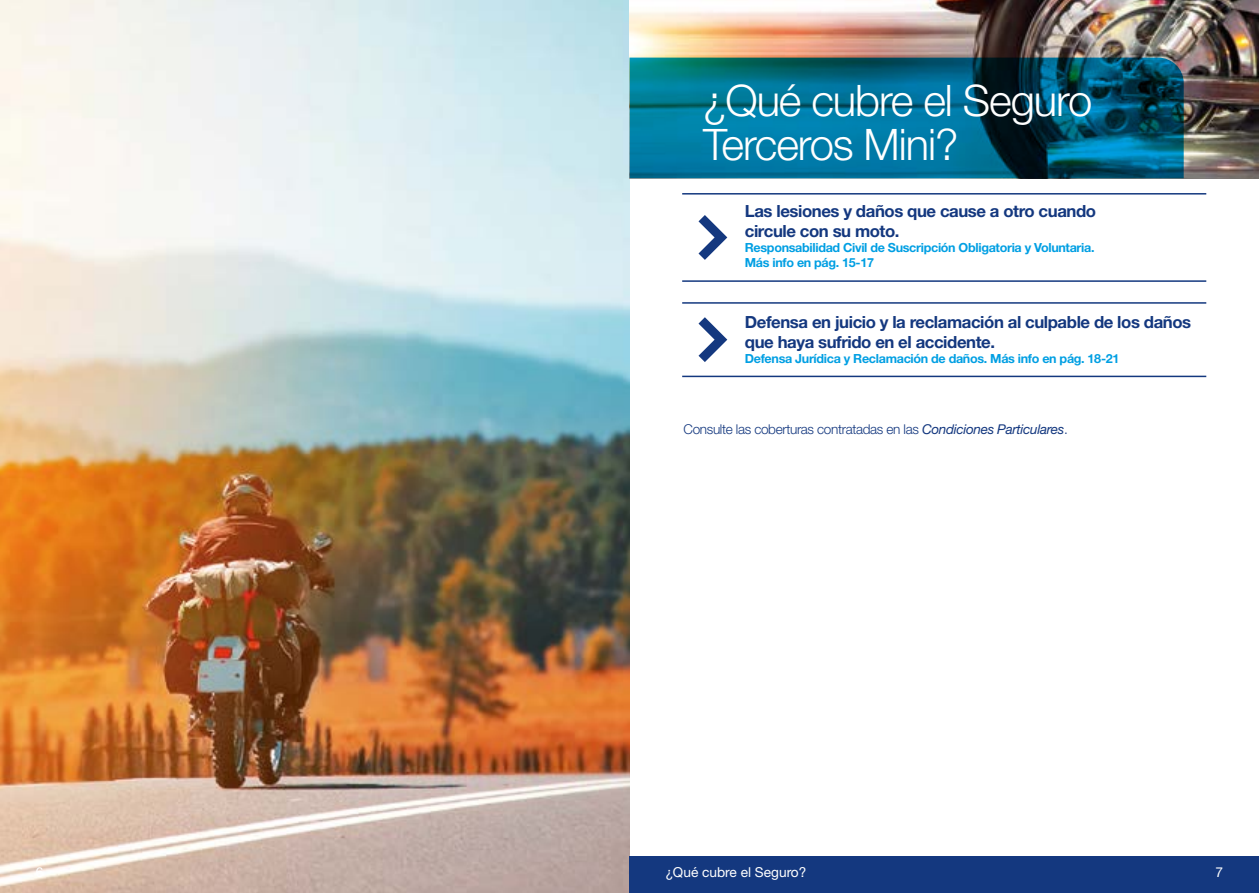
<style>
.page{position:relative;width:1259px;height:893px;background:#fff}
.page>*{position:absolute;margin:0;border:0;box-sizing:border-box;transform-origin:0 0}
.t1{font:300 43.5px/45px "Helvetica Neue LT Std";letter-spacing:-.025em;color:#fff}
.t2{font:700 16.8px/20.1px "Helvetica Neue LT Std";letter-spacing:-.025em;color:#14387f}
.t3{font:13.65px "Helvetica Neue LT Std";color:#fff}
.t4{font:300 13.5px "Helvetica Neue LT Std";letter-spacing:-.025em;color:#14387f}
.t5{font:700 12.6px/15.1px "Helvetica Neue LT Std";letter-spacing:-.025em;color:#009fe3}
.s1{font-weight:400;font-style:italic}
</style>
<div class="page">
<img style="left:0;top:0;width:629px;height:893px">
<img style="left:629px;top:0;width:630px;height:178px">
<div style="left:629px;top:856px;width:630px;height:37px;background:#14387f"></div>
<hr style="left:682px;top:193px;width:524px;height:2px;background:#14387f">
<hr style="left:682px;top:280px;width:524px;height:2px;background:#14387f">
<svg style="left:629px;top:58px;width:554px;height:120px;background:#006382"></svg>
<hr style="left:682px;top:302px;width:524px;height:2px;background:#14387f">
<hr style="left:682px;top:376px;width:524px;height:1px;background:#14387f">
<svg style="left:698px;top:215px;width:29px;height:45px"></svg>
<svg style="left:698px;top:317px;width:29px;height:45px"></svg>
<p class="t3" style="left:36px;top:864px;width:9px">6</p>
<h1 class="t1" style="left:703px;top:77px;width:390px">¿Qué cubre el Seguro<br>Terceros Mini?</h1>
<p class="t2" style="left:745px;top:201px;width:353px">Las lesiones y daños que cause a otro cuando circule con su moto.</p>
<p class="t5" style="left:745px;top:240px;width:351px">Responsabilidad Civil de Suscripción Obligatoria y Voluntaria.<br>Más info en pág. 15-17</p>
<p class="t2" style="left:745px;top:311px;width:448px">Defensa en juicio y la reclamación al culpable de los daños que haya sufrido en el accidente.</p>
<p class="t5" style="left:745px;top:350px;width:376px">Defensa Jurídica y Reclamación de daños. Más info en pág. 18-21</p>
<p class="t4" style="left:683px;top:421px;width:386px">Consulte las coberturas contratadas en las <span class="s1">Condiciones Particulares</span>.</p>
<p class="t3" style="left:665px;top:864px;width:143px">¿Qué cubre el Seguro?</p>
<p class="t3" style="left:1215px;top:864px;width:9px">7</p>
</div>
